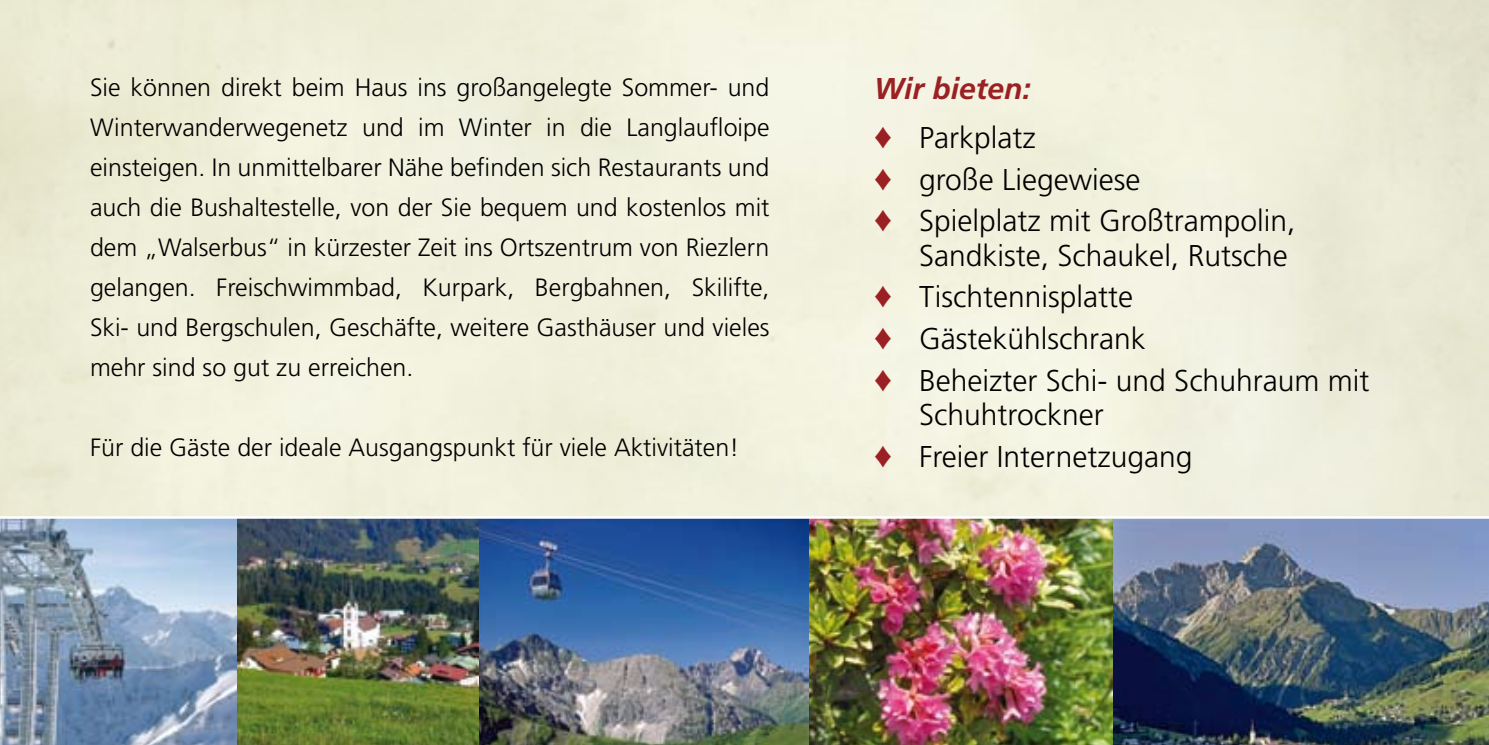
<style>
.page{position:relative;width:1489px;height:745px;background:#fff}
.page>*{position:absolute;margin:0;border:0;box-sizing:border-box;transform-origin:0 0}
.t1{font:300 30px/41.5px "Frutiger";color:#000}
.t2{font:italic 700 30px/48.8px "Frutiger";color:#9a2023}
.t3{font:300 25px/40px "Frutiger";color:#000;text-align:justify}
.s1{font-weight:300;font-style:normal;color:#000}
.s2{color:#9a2023}
</style>
<div class="page">
<img style="left:0;top:518px;width:238px;height:226px">
<img style="left:808px;top:518px;width:305px;height:226px">
<img style="left:1113px;top:518px;width:375px;height:226px">
<img style="left:478px;top:518px;width:330px;height:226px">
<img style="left:238px;top:518px;width:240px;height:226px">
<p class="t3" style="left:90px;top:67px;width:681px">Sie können direkt beim Haus ins großangelegte Sommer- und Winterwanderwegenetz und im Winter in die Langlaufloipe einsteigen. In unmittelbarer Nähe befinden sich Restaurants und auch die Bushaltestelle, von der Sie bequem und kostenlos mit dem „Walserbus“ in kürzester Zeit ins Ortszentrum von Riezlern gelangen. Freischwimmbad, Kurpark, Bergbahnen, Skilifte, Ski- und Bergschulen, Geschäfte, weitere Gasthäuser und vieles mehr sind so gut zu erreichen.</p>
<p class="t3" style="left:90px;top:427px;width:650px">Für die Gäste der ideale Ausgangspunkt für viele Aktivitäten!</p>
<p class="t2" style="left:874px;top:64px;width:163px">Wir bieten: ♦ <span class="s1">Parkplatz</span></p>
<p class="t1" style="left:874px;top:158px;width:423px"><span class="s2">♦</span> große Liegewiese<br><span class="s2">♦</span> Spielplatz mit Großtrampolin,</p>
<p class="t1" style="left:874px;top:234px;width:497px;text-indent:45px">Sandkiste, Schaukel, Rutsche<br><span class="s2">♦</span> Tischtennisplatte<br><span class="s2">♦</span> Gästekühlschrank<br><span class="s2">♦</span> Beheizter Schi- und Schuhraum mit</p>
<p class="t1" style="left:874px;top:394px;width:320px;text-indent:45px">Schuhtrockner<br><span class="s2">♦</span> Freier Internetzugang</p>
</div>
